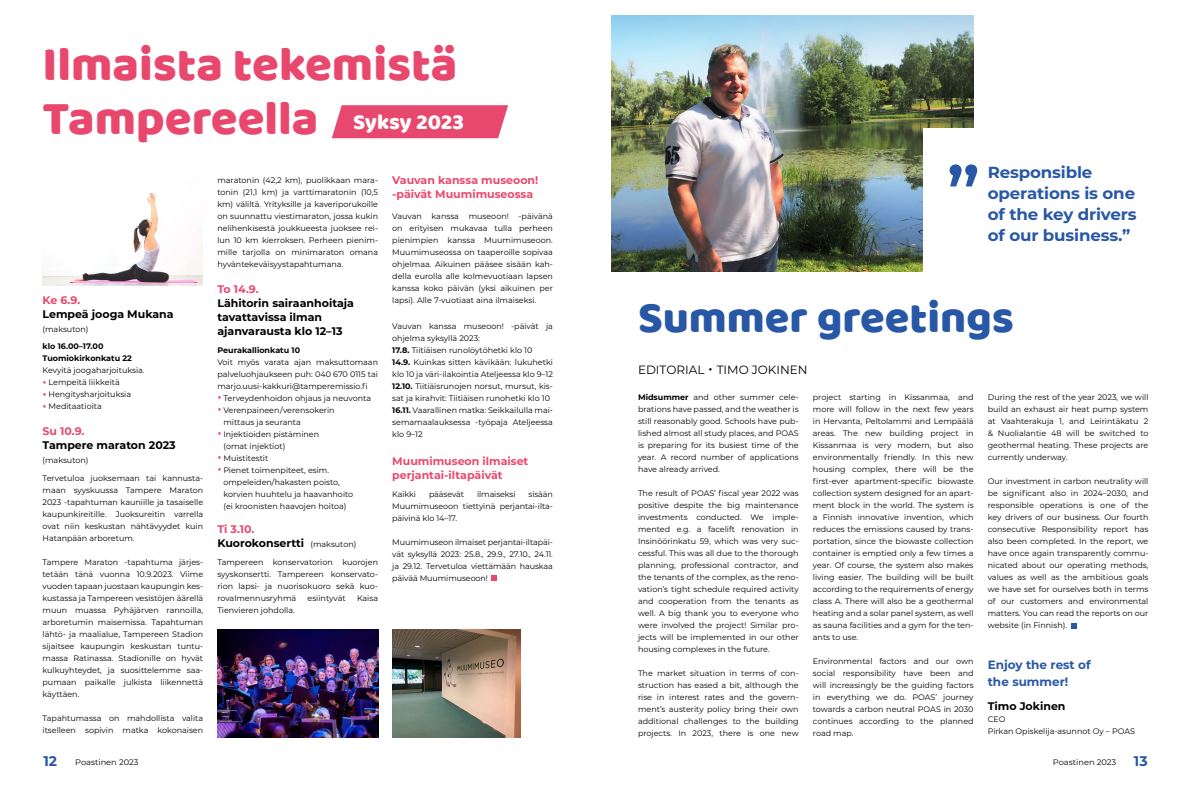
<style>
.page{position:relative;width:1191px;height:794px;background:#fff}
.page>*{position:absolute;margin:0;border:0;box-sizing:border-box;transform-origin:0 0}
.t1{font:600 71px "Montserrat";color:#2858a5;scale:1.04 1}
.t2{font:48.9px/53.8px "Baloo Bhaijaan";color:#e9486e}
.t3{font:45px "Baloo Bhaijaan";color:#2858a5}
.t4{font:700 16px/21px "Montserrat";letter-spacing:-.01em;color:#2858a5;scale:1.04 1}
.t5{font:700 14px "Montserrat";color:#2858a5}
.t6{font:700 12px/17px "Montserrat";color:#2858a5}
.t7{font:12px "Montserrat";color:#000}
.t8{font:700 11px/14px "Montserrat";color:#000}
.t9{font:700 11px/14px "Montserrat";color:#e9486e}
.t10{font:8px/12px "Montserrat";color:#000;text-align:justify}
.t11{font:700 8px/12px "Montserrat";color:#000}
.t12{font:8px "Montserrat";color:#000;scale:1.04 1}
.s1{font-size:22.1px;color:#fff}
.s2{font-weight:700;font-size:13px;color:#e9486e}
.s3{color:#e9486e}
.s4{font-weight:400;font-size:8px}
.s5{font-weight:700}
.s6{font-size:22px}
</style>
<div class="page">
<img style="left:611px;top:16px;width:362px;height:255px">
<svg style="left:332px;top:105px;width:176px;height:33px;background:#ea5376"></svg>
<div style="left:923px;top:128px;width:208px;height:163px;background:#fff"></div>
<img style="left:43px;top:192px;width:160px;height:93px">
<img style="left:392px;top:630px;width:128px;height:107px">
<img style="left:217px;top:630px;width:161px;height:107px">
<svg style="left:491px;top:575px;width:6px;height:6px"></svg>
<svg style="left:1071px;top:623px;width:5px;height:5px"></svg>
<h2 class="t2" style="left:43px;top:38px;width:423px">Ilmaista tekemistä<br>Tampereella <span class="s1">Syksy 2023</span></h2>
<h3 class="t9" style="left:43px;top:292px;width:39px">Ke 6.9.</h3>
<h3 class="t8" style="left:43px;top:306px;width:133px">Lempeä jooga Mukana</h3>
<p class="t10" style="left:43px;top:322px;width:47px">(maksuton)</p>
<p class="t11" style="left:43px;top:340px;width:91px">klo 16.00–17.00<br>Tuomiokirkonkatu 22</p>
<p class="t10" style="left:43px;top:364px;width:104px;text-align:left">Kevyitä joogaharjoituksia. <span class="s2">·</span> Lempeitä liikkeitä<br><span class="s2">·</span> Hengitysharjoituksia<br><span class="s2">·</span> Meditaatioita</p>
<h3 class="t9" style="left:43px;top:424px;width:43px">Su 10.9.</h3>
<h3 class="t8" style="left:43px;top:438px;width:135px">Tampere maraton 2023</h3>
<p class="t10" style="left:43px;top:454px;width:47px">(maksuton)</p>
<p class="t10" style="left:43px;top:472px;width:162px">Tervetuloa juoksemaan tai kannusta&shy;maan syyskuussa Tampere Maraton 2023 -tapahtuman kauniille ja tasaiselle kaupunkireitille. Juoksureitin varrella ovat niin keskustan nähtävyydet kuin Hatanpään arboretum.</p>
<p class="t10" style="left:43px;top:556px;width:162px">Tampere Maraton -tapahtuma järjes&shy;tetään tänä vuonna 10.9.2023. Viime vuoden tapaan juostaan kaupungin kes&shy;kustassa ja Tampereen vesistöjen äärellä muun muassa Pyhäjärven rannoilla, arboretumin maisemissa. Tapahtuman lähtö- ja maalialue, Tampereen Stadion sijaitsee kaupungin keskustan tuntu&shy;massa Ratinassa. Stadionille on hyvät kulkuyhteydet, ja suosittelemme saa&shy;pumaan paikalle julkista liikennettä käyttäen.</p>
<p class="t10" style="left:43px;top:712px;width:162px">Tapahtumassa on mahdollista valita itselleen sopivin matka kokonaisen</p>
<p class="t10" style="left:217px;top:174px;width:162px">maratonin (42,2 km), puolikkaan mara&shy;tonin (21,1 km) ja varttimaratonin (10,5 km) väliltä. Yrityksille ja kaveriporukoille on suunnattu viestimaraton, jossa kukin nelihenkisestä joukkueesta juoksee rei&shy;lun 10 km kierroksen. Perheen pienim&shy;mille tarjolla on minimaraton omana hyväntekeväisyystapahtumana.</p>
<h3 class="t9" style="left:217px;top:282px;width:43px">To 14.9.</h3>
<h3 class="t8" style="left:217px;top:296px;width:138px">Lähitorin sairaanhoitaja tavattavissa ilman ajanvarausta klo 12–13</h3>
<p class="t11" style="left:217px;top:344px;width:84px">Peurakallionkatu 10</p>
<p class="t10" style="left:217px;top:356px;width:162px">Voit myös varata ajan maksuttomaan</p>
<p class="t10" style="left:217px;top:368px;width:162px">palveluohjaukseen puh: 040 670 0115 tai</p>
<p class="t10" style="left:217px;top:380px;width:152px">marjo.uusi-kakkuri@tamperemissio.fi</p>
<p class="t10" style="left:217px;top:392px;width:155px"><span class="s2">·</span> Terveydenhoidon ohjaus ja neuvonta</p>
<p class="t10" style="left:217px;top:404px;width:119px"><span class="s2">·</span> Verenpaineen/verensokerin</p>
<p class="t10" style="left:223px;top:416px;width:79px">mittaus ja seuranta</p>
<p class="t10" style="left:217px;top:428px;width:103px"><span class="s2">·</span> Injektioiden pistäminen</p>
<p class="t10" style="left:223px;top:440px;width:63px">(omat injektiot)</p>
<p class="t10" style="left:217px;top:452px;width:52px"><span class="s2">·</span> Muistitestit</p>
<p class="t10" style="left:217px;top:464px;width:113px"><span class="s2">·</span> Pienet toimenpiteet, esim.</p>
<p class="t10" style="left:223px;top:476px;width:118px">ompeleiden/hakasten poisto,</p>
<p class="t10" style="left:223px;top:488px;width:131px">korvien huuhtelu ja haavanhoito</p>
<p class="t10" style="left:223px;top:500px;width:125px">(ei kroonisten haavojen hoitoa)</p>
<h3 class="t8" style="left:217px;top:521px;width:141px"><span class="s3">Ti 3.10.<br></span>Kuorokonsertti <span class="s4">(maksuton)</span></h3>
<p class="t10" style="left:217px;top:555px;width:162px">Tampereen konservatorion kuorojen syyskonsertti. Tampereen konservato&shy;rion lapsi- ja nuorisokuoro sekä kuo&shy;rovalmennusryhmä</p>
<p class="t10" style="left:307px;top:591px;width:40px">esiintyvät</p>
<p class="t10" style="left:357px;top:591px;width:23px">Kaisa</p>
<p class="t10" style="left:217px;top:603px;width:79px">Tienvieren johdolla.</p>
<h3 class="t9" style="left:392px;top:172px;width:148px">Vauvan kanssa museoon! -päivät Muumimuseossa</h3>
<p class="t10" style="left:392px;top:210px;width:162px">Vauvan kanssa museoon! -päivänä on erityisen mukavaa tulla perheen pienimpien kanssa Muumimuseoon.<br>Muumimuseossa on taaperoille sopivaa ohjelmaa. Aikuinen pääsee sisään kah&shy;della eurolla alle kolmevuotiaan lapsen kanssa koko päivän (yksi aikuinen per lapsi). Alle 7-vuotiaat aina ilmaiseksi.</p>
<p class="t10" style="left:392px;top:320px;width:162px;text-align:left">Vauvan kanssa museoon! -päivät ja ohjelma syksyllä 2023:<br><span class="s5">17.8.</span> Tiitiäisen runolöytöhetki klo 10<br><span class="s5">14.9.</span> Kuinkas sitten kävikään: lukuhetki klo 10 ja väri-ilakointia Ateljeessa klo 9–12<br><span class="s5">12.10.</span> Tiitiäisrunojen norsut, mursut, kis&shy;sat ja kirahvit: Tiitiäisen runohetki klo 10<br><span class="s5">16.11.</span> Vaarallinen matka: Seikkailulla mai&shy;semamaalauksessa -työpaja Ateljeessa klo 9–12</p>
<h3 class="t9" style="left:392px;top:454px;width:138px">Muumimuseon ilmaiset perjantai-iltapäivät</h3>
<p class="t10" style="left:392px;top:488px;width:25px">Kaikki</p>
<p class="t10" style="left:429px;top:488px;width:37px">pääsevät</p>
<p class="t10" style="left:477px;top:488px;width:40px">ilmaiseksi</p>
<p class="t10" style="left:392px;top:488px;width:162px;text-indent:136px">sisään Muumimuseoon tiettyinä perjantai-ilta&shy;päivinä klo 14–17.</p>
<p class="t10" style="left:392px;top:536px;width:162px">Muumimuseon ilmaiset perjantai-iltapäi&shy;vät syksyllä 2023: 25.8., 29.9., 27.10., 24.11. ja 29.12. Tervetuloa viettämään hauskaa päivää Muumimuseoon!</p>
<h1 class="t1" style="left:946px;top:142px;width:34px">”</h1>
<h3 class="t4" style="left:987px;top:161px;width:145px">Responsible operations is one of the key drivers of our business.”</h3>
<h3 class="t3" style="left:638px;top:285px;width:377px">Summer greetings</h3>
<h3 class="t7" style="left:638px;top:361px;width:171px">EDITORIAL <span class="s6">·</span> TIMO JOKINEN</h3>
<p class="t10" style="left:987px;top:391px;width:162px">During the rest of the year 2023, we will build an exhaust air heat pump system at Vaahterakuja 1, and Leirintäkatu 2 &amp; Nuolialantie 48 will be switched to geothermal heating. These projects are currently underway.</p>
<p class="t10" style="left:987px;top:475px;width:162px">Our investment in carbon neutrality will be significant also in 2024–2030, and responsible operations is one of the key drivers of our business. Our fourth consecutive Responsibility report has also been completed. In the report, we have once again transparently commu&shy;nicated about our operating methods, values as well as the ambitious goals we have set for ourselves both in terms of our customers and environmental matters. You can read the reports on our website (in Finnish).</p>
<h3 class="t6" style="left:987px;top:655px;width:104px">Enjoy the rest of the summer!</h3>
<h3 class="t8" style="left:987px;top:698px;width:79px">Timo Jokinen</h3>
<p class="t10" style="left:987px;top:713px;width:149px">CEO<br>Pirkan Opiskelija-asunnot Oy – POAS</p>
<p class="t10" style="left:638px;top:391px;width:162px"><span class="s5">Midsummer</span> and other summer cele&shy;brations have passed, and the weather is still reasonably good. Schools have pub&shy;lished almost all study places, and POAS is preparing for its busiest time of the year. A record number of applications have already arrived.</p>
<p class="t10" style="left:638px;top:487px;width:162px">The result of POAS’ fiscal year 2022 was positive despite the big maintenance investments conducted. We imple&shy;mented e.g. a facelift renovation in Insinöörinkatu 59, which was very suc&shy;cessful. This was all due to the thorough planning, professional contractor, and the tenants of the complex, as the reno&shy;vation’s tight schedule required activity and cooperation from the tenants as well. A big thank you to everyone who were involved the project! Similar pro&shy;jects will be implemented in our other housing complexes in the future.</p>
<p class="t10" style="left:638px;top:667px;width:162px">The market situation in terms of con&shy;struction has eased a bit, although the rise in interest rates and the govern&shy;ment’s austerity policy bring their own additional challenges to the building projects. In 2023, there is one new</p>
<p class="t10" style="left:813px;top:391px;width:162px">project starting in Kissanmaa, and more will follow in the next few years in Hervanta, Peltolammi and Lempäälä areas. The new building project in Kissanmaa is very modern, but also environmentally friendly. In this new housing complex, there will be the first-ever apartment-specific biowaste collection system designed for an apart&shy;ment block in the world. The system is a Finnish innovative invention, which reduces the emissions caused by trans&shy;portation, since the biowaste collection container is emptied only a few times a year. Of course, the system also makes living easier. The building will be built according to the requirements of energy class A. There will also be a geothermal heating and a solar panel system, as well as sauna facilities and a gym for the ten&shy;ants to use.</p>
<p class="t10" style="left:813px;top:655px;width:162px">Environmental factors and our own social responsibility have been and will increasingly be the guiding factors in everything we do. POAS’ journey towards a carbon neutral POAS in 2030 continues according to the planned road map.</p>
<h3 class="t5" style="left:43px;top:751px;width:15px">12</h3>
<p class="t12" style="left:75px;top:756px;width:62px">Poastinen 2023</p>
<p class="t12" style="left:1053px;top:756px;width:62px">Poastinen 2023</p>
<h3 class="t5" style="left:1133px;top:751px;width:15px">13</h3>
</div>
